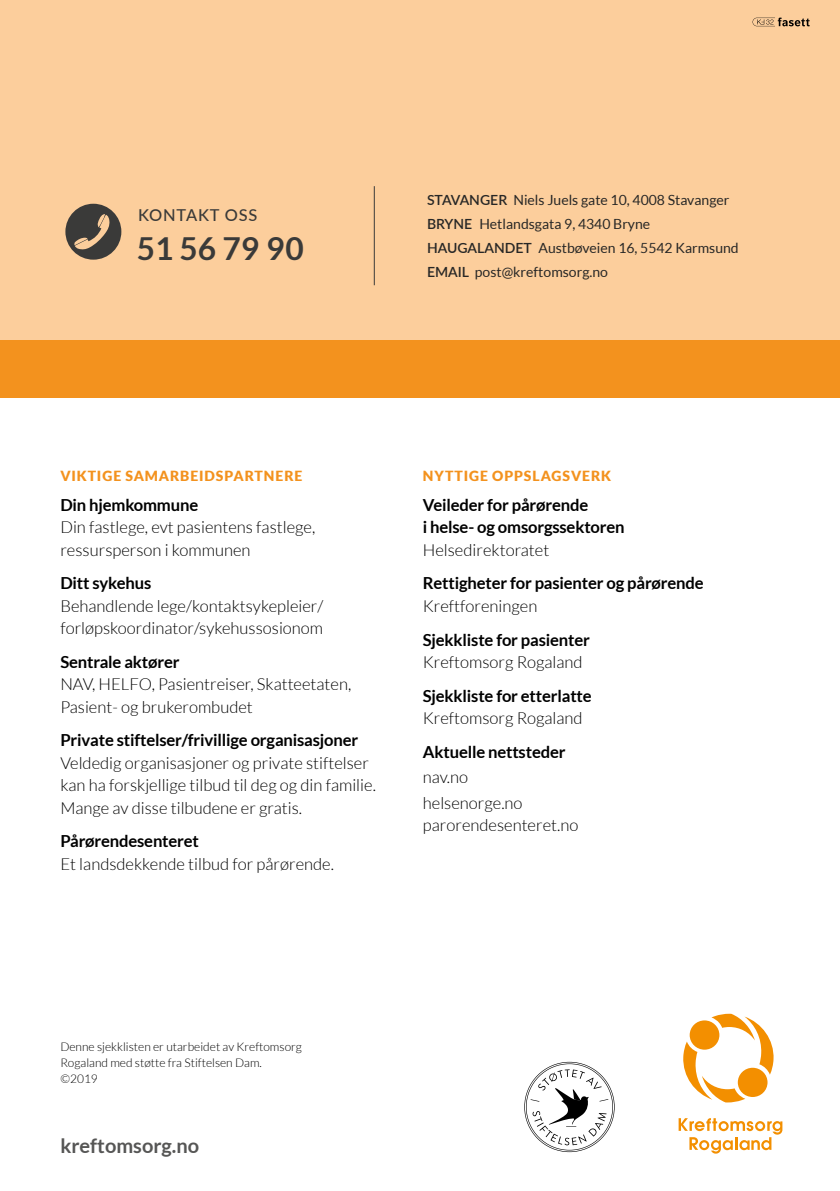
<style>
.page{position:relative;width:840px;height:1191px;background:#fff}
.page>*{position:absolute;margin:0;border:0;box-sizing:border-box;transform-origin:0 0}
.t1{font:700 31.6px "Lato";color:#3a3a39}
.t2{font:700 20px "Lato";color:#565655}
.t3{font:300 16.6px/22.4px "Lato";color:#000}
.t4{font:700 16.6px/22.4px "Lato";letter-spacing:-.01em;color:#000}
.t5{font:500 16.4px "Lato";letter-spacing:.05em;color:#3a3a39}
.t6{font:14px/24px "Lato";color:#272726}
.t7{font:900 14px "Lato";letter-spacing:.065em;color:#f3921e}
.t8{font:300 12px/16px "Lato";color:#000}
.s1{font-weight:600}
</style>
<div class="page">
<svg style="left:683px;top:1013px;width:90px;height:89px"></svg>
<svg style="left:678px;top:1118px;width:104px;height:36px"></svg>
<svg style="left:524px;top:1061px;width:90px;height:91px"></svg>
<div style="left:0;top:0;width:839px;height:393px;background:#fcce9c"></div>
<hr style="left:374px;top:186px;width:1px;height:99px;background:#3a3a39">
<svg style="left:752px;top:18px;width:57px;height:8px"></svg>
<div style="left:0;top:340px;width:839px;height:58px;background:#f3921e"></div>
<div style="left:65px;top:204px;width:56px;height:56px;background:#3a3a39;border-radius:50%"></div>
<svg style="left:74px;top:214px;width:36px;height:36px"></svg>
<p class="t5" style="left:138px;top:203px;width:121px">KONTAKT OSS</p>
<h1 class="t1" style="left:137px;top:231px;width:169px">51 56 79 90</h1>
<p class="t6" style="left:427px;top:188px;width:313px"><span class="s1">STAVANGER</span> Niels Juels gate 10, 4008 Stavanger <span class="s1">BRYNE</span> Hetlandsgata 9, 4340 Bryne <span class="s1">HAUGALANDET</span> Austbøveien 16, 5542 Karmsund <span class="s1">EMAIL</span> post@kreftomsorg.no</p>
<p class="t7" style="left:60px;top:467px;width:243px">VIKTIGE SAMARBEIDSPARTNERE</p>
<p class="t4" style="left:60px;top:493px;width:139px">Din hjemkommune</p>
<p class="t3" style="left:60px;top:516px;width:256px">Din fastlege, evt pasientens fastlege, ressursperson i kommunen</p>
<p class="t4" style="left:60px;top:572px;width:92px">Ditt sykehus</p>
<p class="t3" style="left:60px;top:595px;width:264px">Behandlende lege/kontaktsykepleier/ forløpskoordinator/sykehussosionom</p>
<p class="t4" style="left:60px;top:650px;width:121px">Sentrale aktører</p>
<p class="t3" style="left:60px;top:673px;width:292px">NAV, HELFO, Pasientreiser, Skatteetaten,<br>Pasient- og brukerombudet</p>
<p class="t4" style="left:60px;top:729px;width:299px">Private stiftelser/frivillige organisasjoner</p>
<p class="t3" style="left:60px;top:751px;width:317px">Veldedig organisasjoner og private stiftelser kan ha forskjellige tilbud til deg og din familie.<br>Mange av disse tilbudene er gratis.</p>
<p class="t4" style="left:60px;top:830px;width:140px">Pårørendesenteret</p>
<p class="t3" style="left:60px;top:852px;width:275px">Et landsdekkende tilbud for pårørende.</p>
<p class="t7" style="left:422px;top:467px;width:190px">NYTTIGE OPPSLAGSVERK</p>
<p class="t4" style="left:422px;top:493px;width:203px">Veileder for pårørende<br>i helse- og omsorgssektoren</p>
<p class="t3" style="left:422px;top:538px;width:128px">Helsedirektoratet</p>
<p class="t4" style="left:422px;top:572px;width:282px">Rettigheter for pasienter og pårørende</p>
<p class="t3" style="left:422px;top:595px;width:116px">Kreftforeningen</p>
<p class="t4" style="left:422px;top:628px;width:168px">Sjekkliste for pasienter</p>
<p class="t3" style="left:422px;top:651px;width:161px">Kreftomsorg Rogaland</p>
<p class="t4" style="left:422px;top:684px;width:170px">Sjekkliste for etterlatte</p>
<p class="t3" style="left:422px;top:707px;width:161px">Kreftomsorg Rogaland</p>
<p class="t4" style="left:422px;top:740px;width:144px">Aktuelle nettsteder</p>
<p class="t3" style="left:422px;top:764px;width:101px;line-height:25.6px">nav.no helsenorge.no</p>
<p class="t3" style="left:422px;top:814px;width:157px">parorendesenteret.no</p>
<p class="t8" style="left:60px;top:1039px;width:243px">Denne sjekklisten er utarbeidet av Kreftomsorg<br>Rogaland med støtte fra Stiftelsen Dam. ©2019</p>
<p class="t2" style="left:60px;top:1134px;width:140px">kreftomsorg.no</p>
</div>
